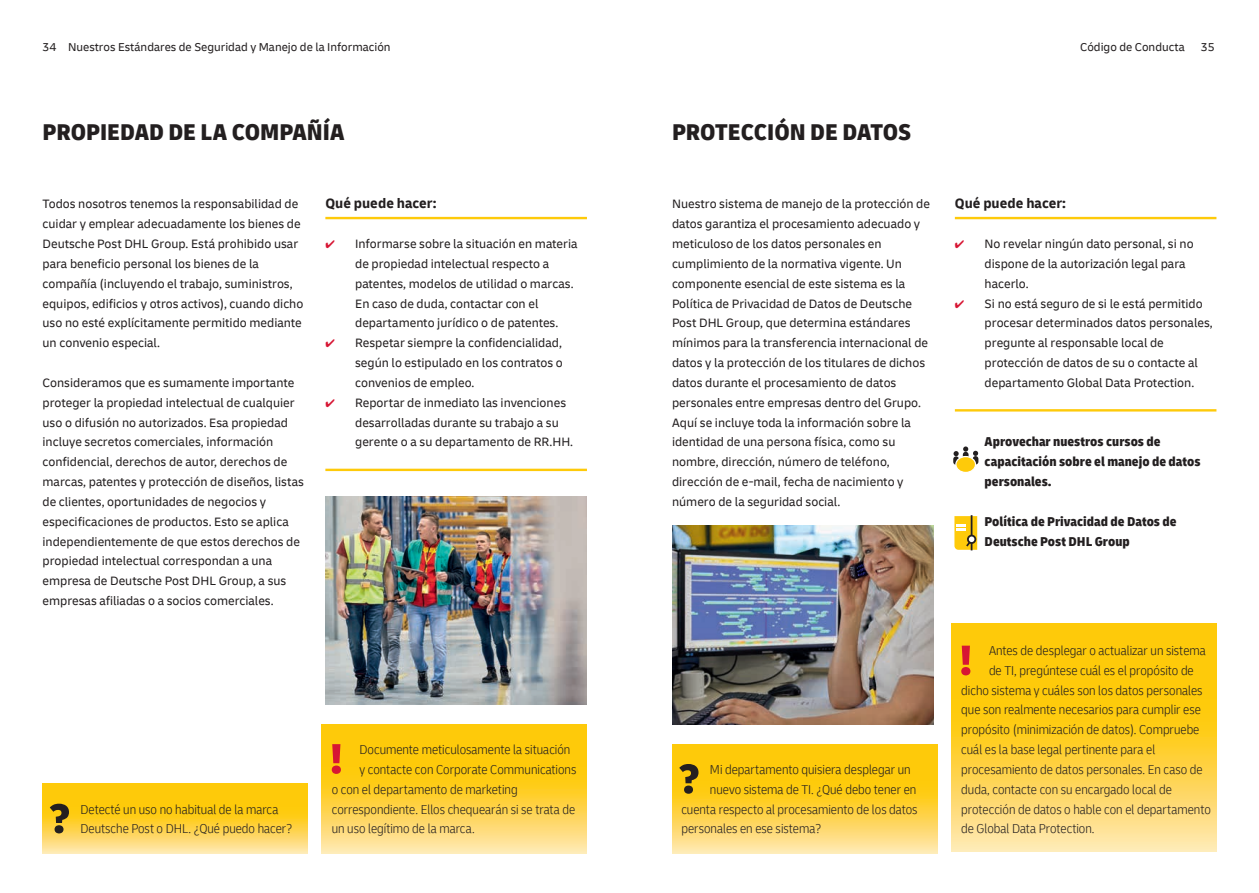
<style>
.page{position:relative;width:1259px;height:893px;background:#fff}
.page>*{position:absolute;margin:0;border:0;box-sizing:border-box;transform-origin:0 0}
.t1{font:900 condensed 24px "Delivery";color:#231f20}
.t2{font:700 14.25px "Delivery";color:#231f20}
.t3{font:300 condensed 13.5px/19.8px "Delivery";color:#231f20}
.t4{font:900 condensed 13.5px/19.8px "Delivery";color:#231f20}
.t5{font:12.75px/19.8px "Delivery";color:#231f20}
.t6{font:12px "Delivery";color:#231f20}
.s1{color:#d71634}
</style>
<div class="page">
<img style="left:672px;top:526px;width:261px;height:198px">
<img style="left:325px;top:496px;width:262px;height:208px">
<hr style="left:325px;top:217px;width:262px;height:2px;background:#feca0a">
<hr style="left:325px;top:469px;width:262px;height:2px;background:#feca0a">
<hr style="left:955px;top:217px;width:261px;height:2px;background:#feca0a">
<hr style="left:955px;top:409px;width:261px;height:3px;background:#feca0a">
<svg style="left:43px;top:784px;width:265px;height:69px;background:#fed139"></svg>
<svg style="left:321px;top:724px;width:266px;height:129px;background:#fed13a"></svg>
<svg style="left:50px;top:804px;width:19px;height:29px"></svg>
<svg style="left:332px;top:744px;width:9px;height:30px"></svg>
<svg style="left:672px;top:744px;width:265px;height:109px;background:#fed13a"></svg>
<svg style="left:951px;top:623px;width:265px;height:229px;background:#fed13a"></svg>
<svg style="left:679px;top:764px;width:19px;height:30px"></svg>
<svg style="left:961px;top:646px;width:9px;height:29px"></svg>
<hr style="left:970px;top:515px;width:2px;height:35px;background:#231f20">
<svg style="left:954px;top:516px;width:23px;height:34px"></svg>
<div style="left:953px;top:456px;width:6px;height:9px;background:#231f20;border-radius:3px"></div>
<svg style="left:953px;top:446px;width:25px;height:10px"></svg>
<svg style="left:972px;top:456px;width:6px;height:8px"></svg>
<div style="left:956px;top:457px;width:19px;height:15px;background:#feca0a;border-radius:50%"></div>
<div style="left:955px;top:456px;width:21px;height:17px;border:1px solid #fff;border-radius:50%"></div>
<p class="t6" style="left:43px;top:40px;width:350px">34 Nuestros Estándares de Seguridad y Manejo de la Información</p>
<p class="t6" style="left:1080px;top:40px;width:106px">Código de Conducta</p>
<p class="t6" style="left:1200px;top:40px;width:16px">35</p>
<h1 class="t1" style="left:43px;top:117px;width:303px">PROPIEDAD DE LA COMPAÑÍA</h1>
<p class="t5" style="left:43px;top:194px;width:262px">Todos nosotros tenemos la responsabilidad de cuidar y emplear adecuadamente los bienes de Deutsche Post DHL Group. Está prohibido usar para beneficio personal los bienes de la compañía (incluyendo el trabajo, suministros, equipos, edificios y otros activos), cuando dicho uso no esté explícitamente permitido mediante un convenio especial.</p>
<p class="t5" style="left:43px;top:373px;width:263px">Consideramos que es sumamente importante proteger la propiedad intelectual de cualquier uso o difusión no autorizados. Esa propiedad incluye secretos comerciales, información confidencial, derechos de autor, derechos de marcas, patentes y protección de diseños, listas de clientes, oportunidades de negocios y especificaciones de productos. Esto se aplica independientemente de que estos derechos de propiedad intelectual correspondan a una empresa de Deutsche Post DHL Group, a sus empresas afiliadas o a socios comerciales.</p>
<p class="t2" style="left:325px;top:195px;width:113px">Qué puede hacer:</p>
<p class="t5" style="left:355px;top:234px;width:224px;text-indent:-30px"><span class="s1">✔</span> Informarse sobre la situación en materia de propiedad intelectual respecto a patentes, modelos de utilidad o marcas.<br>En caso de duda, contactar con el departamento jurídico o de patentes.</p>
<p class="t5" style="left:355px;top:333px;width:209px;text-align:justify;text-indent:-30px"><span class="s1">✔</span> Respetar siempre la confidencialidad, según lo estipulado en los contratos o convenios de empleo.</p>
<p class="t5" style="left:355px;top:393px;width:219px;text-indent:-30px"><span class="s1">✔</span> Reportar de inmediato las invenciones desarrolladas durante su trabajo a su gerente o a su departamento de RR.HH.</p>
<p class="t3" style="left:80px;top:799px;width:213px">Detecté un uso no habitual de la marca<br>Deutsche Post o DHL. ¿Qué puedo hacer?</p>
<p class="t3" style="left:359px;top:740px;width:212px">Documente meticulosamente la situación</p>
<p class="t3" style="left:359px;top:759px;width:218px">y contacte con Corporate Communications</p>
<p class="t3" style="left:332px;top:779px;width:187px">o con el departamento de marketing</p>
<p class="t3" style="left:332px;top:799px;width:245px">correspondiente. Ellos chequearán si se trata de</p>
<p class="t3" style="left:332px;top:819px;width:144px">un uso legítimo de la marca.</p>
<h1 class="t1" style="left:672px;top:117px;width:241px">PROTECCIÓN DE DATOS</h1>
<p class="t5" style="left:672px;top:194px;width:259px">Nuestro sistema de manejo de la protección de datos garantiza el procesamiento adecuado y meticuloso de los datos personales en cumplimiento de la normativa vigente. Un componente esencial de este sistema es la Política de Privacidad de Datos de Deutsche Post DHL Group, que determina estándares mínimos para la transferencia internacional de datos y la protección de los titulares de dichos datos durante el procesamiento de datos personales entre empresas dentro del Grupo.<br>Aquí se incluye toda la información sobre la identidad de una persona física, como su nombre, dirección, número de teléfono, dirección de e-mail, fecha de nacimiento y número de la seguridad social.</p>
<p class="t2" style="left:955px;top:195px;width:113px">Qué puede hacer:</p>
<p class="t5" style="left:984px;top:234px;width:210px;text-indent:-30px"><span class="s1">✔</span> No revelar ningún dato personal, si no dispone de la autorización legal para hacerlo.</p>
<p class="t5" style="left:984px;top:293px;width:229px;text-indent:-30px"><span class="s1">✔</span> Si no está seguro de si le está permitido procesar determinados datos personales, pregunte al responsable local de protección de datos de su o contacte al departamento Global Data Protection.</p>
<p class="t4" style="left:984px;top:432px;width:217px">Aprovechar nuestros cursos de capacitación sobre el manejo de datos personales.</p>
<p class="t4" style="left:984px;top:512px;width:193px">Política de Privacidad de Datos de<br>Deutsche Post DHL Group</p>
<p class="t3" style="left:710px;top:759px;width:202px">Mi departamento quisiera desplegar un</p>
<p class="t3" style="left:710px;top:779px;width:208px">nuevo sistema de TI. ¿Qué debo tener en</p>
<p class="t3" style="left:681px;top:799px;width:238px">cuenta respecto al procesamiento de los datos</p>
<p class="t3" style="left:681px;top:819px;width:141px">personales en ese sistema?</p>
<p class="t3" style="left:989px;top:640px;width:218px">Antes de desplegar o actualizar un sistema</p>
<p class="t3" style="left:989px;top:660px;width:206px">de TI, pregúntese cuál es el propósito de</p>
<p class="t3" style="left:961px;top:680px;width:243px">dicho sistema y cuáles son los datos personales</p>
<p class="t3" style="left:961px;top:700px;width:241px">que son realmente necesarios para cumplir ese</p>
<p class="t3" style="left:961px;top:720px;width:240px">propósito (minimización de datos). Compruebe</p>
<p class="t3" style="left:961px;top:740px;width:196px">cuál es la base legal pertinente para el</p>
<p class="t3" style="left:961px;top:759px;width:243px">procesamiento de datos personales. En caso de</p>
<p class="t3" style="left:961px;top:779px;width:212px">duda, contacte con su encargado local de</p>
<p class="t3" style="left:961px;top:799px;width:251px">protección de datos o hable con el departamento</p>
<p class="t3" style="left:961px;top:819px;width:135px">de Global Data Protection.</p>
</div>
